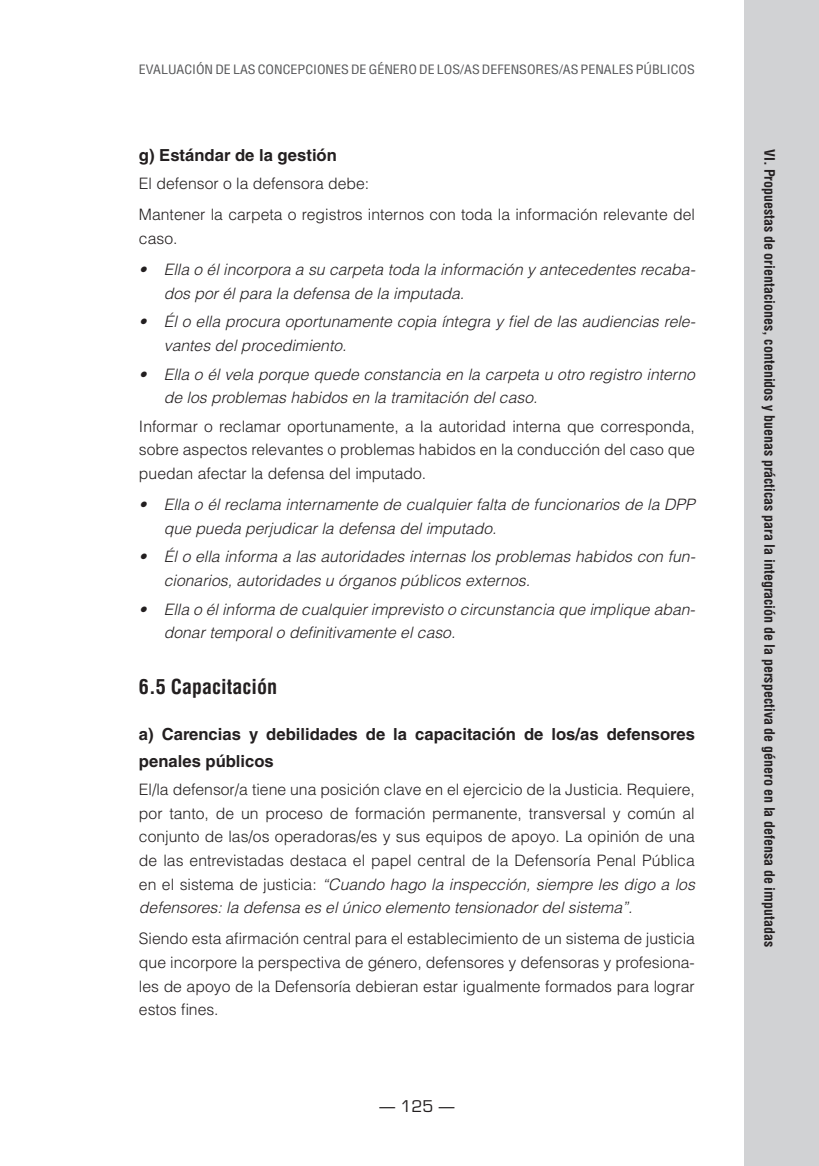
<style>
.page{position:relative;width:819px;height:1166px;background:#fff}
.page>*{position:absolute;margin:0;border:0;box-sizing:border-box;transform-origin:0 0}
.t1{font:700 condensed 20.12px "Helvetica LT Std";color:#231f20}
.t2{font:700 16.62px/26.2px "Helvetica LT Std";color:#231f20}
.t3{font:300 15.75px/23.6px "Helvetica LT Std";color:#231f20;text-align:justify}
.t4{font:italic 300 15.75px/23.6px "Helvetica LT Std";color:#231f20}
.t5{font:15.75px "Eurostile LT Std";color:#231f20}
.t6{font:700 condensed 14px "Helvetica LT Std";color:#231f20}
.t7{font:condensed 12.6px "Helvetica LT Std";color:#57585a;scale:1.11 1}
.s1{font-style:italic}
</style>
<div class="page">
<div style="left:744px;top:0;width:75px;height:1166px;background:#d1d2d4"></div>
<p class="t7" style="left:139px;top:61px;width:502px">EVALUACIÓN DE LAS CONCEPCIONES DE GÉNERO DE LOS/AS DEFENSORES/AS PENALES PÚBLICOS</p>
<p class="t2" style="left:139px;top:142px;width:199px">g) Estándar de la gestión</p>
<p class="t3" style="left:139px;top:168px;width:557px;line-height:31px">El defensor o la defensora debe:<br>Mantener la carpeta o registros internos con toda la información relevante del</p>
<p class="t3" style="left:139px;top:226px;width:40px">caso.</p>
<p class="t4" style="left:164px;top:258px;width:533px;text-indent:-25px">• Ella o él incorpora a su carpeta toda la información y antecedentes recaba&shy;dos por él para la defensa de la imputada.</p>
<p class="t4" style="left:164px;top:310px;width:533px;text-indent:-25px">• Él o ella procura oportunamente copia íntegra y fiel de las audiencias rele&shy;vantes del procedimiento.</p>
<p class="t4" style="left:164px;top:362px;width:532px;text-indent:-25px">• Ella o él vela porque quede constancia en la carpeta u otro registro interno de los problemas habidos en la tramitación del caso.</p>
<p class="t3" style="left:139px;top:414px;width:557px">Informar o reclamar oportunamente, a la autoridad interna que corresponda, sobre aspectos relevantes o problemas habidos en la conducción del caso que puedan afectar la defensa del imputado.</p>
<p class="t4" style="left:164px;top:493px;width:532px;text-indent:-25px">• Ella o él reclama internamente de cualquier falta de funcionarios de la DPP que pueda perjudicar la defensa del imputado.</p>
<p class="t4" style="left:164px;top:545px;width:533px;text-indent:-25px">• Él o ella informa a las autoridades internas los problemas habidos con fun&shy;cionarios, autoridades u órganos públicos externos.</p>
<p class="t4" style="left:164px;top:597px;width:533px;text-indent:-25px">• Ella o él informa de cualquier imprevisto o circunstancia que implique aban&shy;donar temporal o definitivamente el caso.</p>
<p class="t1" style="left:139px;top:674px;width:140px">6.5 Capacitación</p>
<p class="t2" style="left:139px;top:721px;width:557px">a) Carencias y debilidades de la capacitación de los/as defensores penales públicos</p>
<p class="t3" style="left:139px;top:777px;width:557px">El/la defensor/a tiene una posición clave en el ejercicio de la Justicia. Requiere, por tanto, de un proceso de formación permanente, transversal y común al conjunto de las/os operadoras/es y sus equipos de apoyo. La opinión de una de las entrevistadas destaca el papel central de la Defensoría Penal Pública en el sistema de justicia: <span class="s1">“Cuando hago la inspección, siempre les digo a los defensores: la defensa es el único elemento tensionador del sistema”.</span></p>
<p class="t3" style="left:139px;top:927px;width:557px">Siendo esta afirmación central para el establecimiento de un sistema de justicia que incorpore la perspectiva de género, defensores y defensoras y profesiona&shy;les de apoyo de la Defensoría debieran estar igualmente formados para lograr estos fines.</p>
<p class="t5" style="left:379px;top:1096px;width:76px">— 125 —</p>
<p class="t6" style="left:778px;top:149px;width:799px;rotate:90deg">VI. Propuestas de orientaciones, contenidos y buenas prácticas para la integración de la perspectiva de género en la defensa de imputadas</p>
</div>
